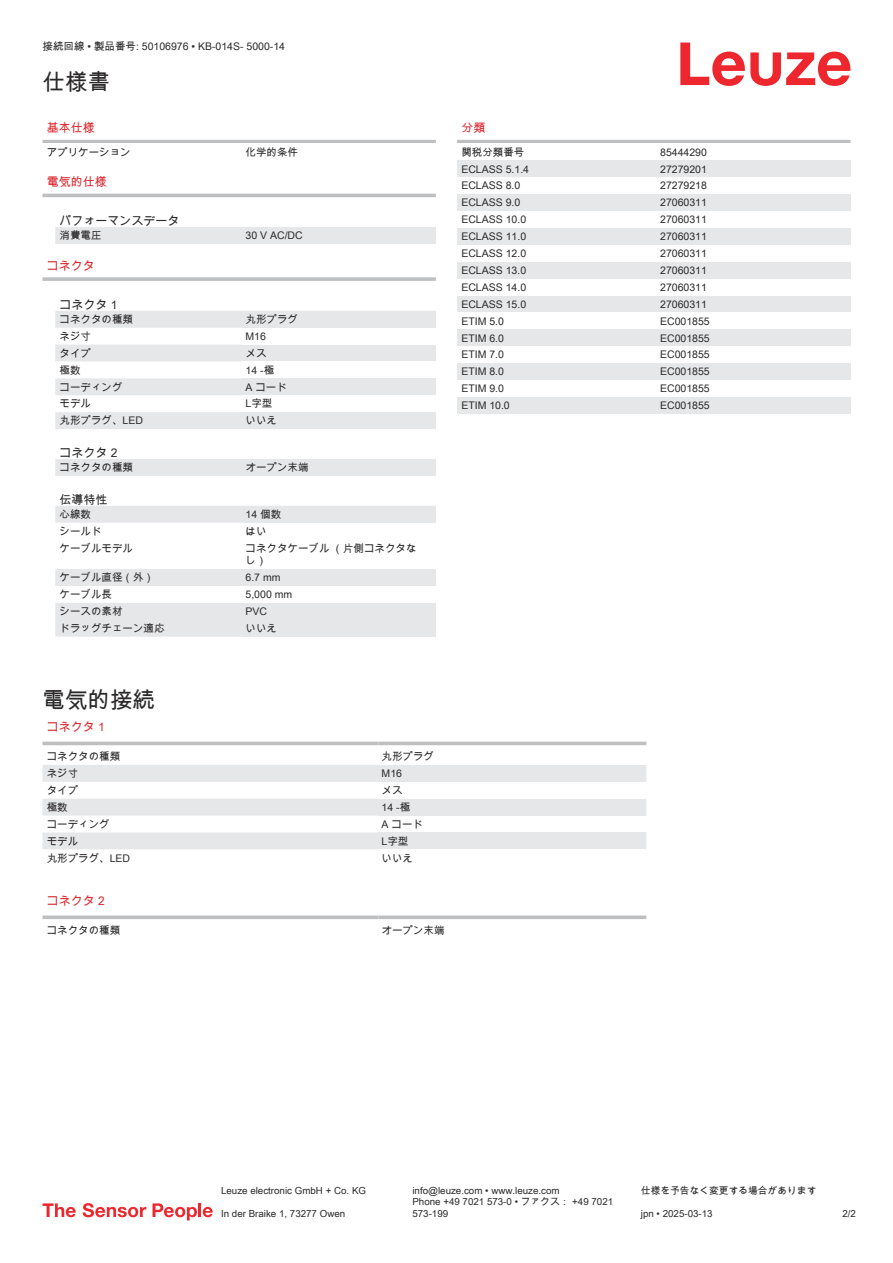
<style>
.page{position:relative;width:893px;height:1263px;background:#fff}
.page>*{position:absolute;margin:0;border:0;box-sizing:border-box;transform-origin:0 0}
.t1{font:22.5px "Arial Unicode MS";color:#2b292a}
.t2{font:12px "Arial Unicode MS";color:#db2a30}
.t3{font:12px "Arial Unicode MS";color:#2b292a}
.t4{font:10.5px/12.6px "Arial Unicode MS";color:#2b292a}
.t5{font:9.75px/11.7px "Arial Unicode MS";color:#2b292a}
</style>
<div class="page">
<svg style="left:680px;top:43px;width:170px;height:43px"></svg>
<svg style="left:55px;top:227px;width:187px;height:410px"></svg>
<hr style="left:43px;top:140px;width:393px;height:3px;background:#bdbfc1">
<hr style="left:43px;top:194px;width:393px;height:3px;background:#bdbfc1">
<div style="left:242px;top:227px;width:194px;height:17px;background:#e6e7e9"></div>
<div style="left:43px;top:261px;width:393px;height:18px;background:#fff"></div>
<svg style="left:43px;top:277px;width:393px;height:4px;background:#c3c5c7"></svg>
<div style="left:242px;top:311px;width:194px;height:17px;background:#e6e7e9"></div>
<div style="left:242px;top:345px;width:194px;height:16px;background:#e6e7e9"></div>
<div style="left:242px;top:378px;width:194px;height:17px;background:#e6e7e9"></div>
<div style="left:242px;top:412px;width:194px;height:17px;background:#e6e7e9"></div>
<div style="left:242px;top:459px;width:194px;height:17px;background:#e6e7e9"></div>
<div style="left:242px;top:506px;width:194px;height:17px;background:#e6e7e9"></div>
<div style="left:242px;top:569px;width:194px;height:17px;background:#e6e7e9"></div>
<div style="left:242px;top:603px;width:194px;height:17px;background:#e6e7e9"></div>
<div style="left:242px;top:620px;width:194px;height:17px;background:#e6e7e9"></div>
<svg style="left:43px;top:741px;width:603px;height:5px"></svg>
<svg style="left:43px;top:765px;width:335px;height:84px;fill:#e6e7e9"></svg>
<hr style="left:43px;top:742px;width:335px;height:3px;background:#bdbfc1">
<hr style="left:378px;top:742px;width:268px;height:3px;background:#bdbfc1">
<div style="left:378px;top:765px;width:268px;height:17px;background:#e6e7e9"></div>
<div style="left:378px;top:799px;width:268px;height:16px;background:#e6e7e9"></div>
<div style="left:378px;top:832px;width:268px;height:17px;background:#e6e7e9"></div>
<svg style="left:43px;top:915px;width:335px;height:4px"></svg>
<svg style="left:378px;top:915px;width:268px;height:4px"></svg>
<hr style="left:457px;top:140px;width:393px;height:3px;background:#bdbfc1">
<div style="left:457px;top:160px;width:200px;height:17px;background:#e6e7e9"></div>
<div style="left:657px;top:160px;width:193px;height:17px;background:#e6e7e9"></div>
<div style="left:457px;top:194px;width:200px;height:17px;background:#e6e7e9"></div>
<div style="left:657px;top:194px;width:193px;height:17px;background:#e6e7e9"></div>
<div style="left:457px;top:228px;width:200px;height:17px;background:#e6e7e9"></div>
<div style="left:657px;top:228px;width:193px;height:17px;background:#e6e7e9"></div>
<div style="left:457px;top:262px;width:200px;height:17px;background:#e6e7e9"></div>
<div style="left:657px;top:262px;width:193px;height:17px;background:#e6e7e9"></div>
<div style="left:457px;top:296px;width:200px;height:16px;background:#e6e7e9"></div>
<div style="left:657px;top:296px;width:193px;height:16px;background:#e6e7e9"></div>
<div style="left:457px;top:329px;width:200px;height:17px;background:#e6e7e9"></div>
<div style="left:657px;top:329px;width:193px;height:17px;background:#e6e7e9"></div>
<div style="left:457px;top:363px;width:200px;height:17px;background:#e6e7e9"></div>
<div style="left:657px;top:363px;width:193px;height:17px;background:#e6e7e9"></div>
<div style="left:457px;top:397px;width:200px;height:17px;background:#e6e7e9"></div>
<div style="left:657px;top:397px;width:193px;height:17px;background:#e6e7e9"></div>
<svg style="left:43px;top:1203px;width:33px;height:14px"></svg>
<svg style="left:83px;top:1203px;width:63px;height:14px"></svg>
<svg style="left:153px;top:1203px;width:44px;height:17px"></svg>
<hr style="left:198px;top:1203px;width:3px;height:14px;background:#ed272d">
<svg style="left:203px;top:1207px;width:10px;height:10px"></svg>
<p class="t4" style="left:43px;top:40px;width:244px">接続回線 • 製品番号: 50106976 • KB-014S- 5000-14</p>
<h1 class="t1" style="left:43px;top:66px;width:69px">仕様書</h1>
<p class="t2" style="left:47px;top:119px;width:49px">基本仕様</p>
<p class="t4" style="left:47px;top:145px;width:85px">アプリケーション</p>
<p class="t4" style="left:246px;top:145px;width:54px">化学的条件</p>
<p class="t2" style="left:47px;top:173px;width:61px">電気的仕様</p>
<p class="t3" style="left:60px;top:212px;width:121px">パフォーマンスデータ</p>
<p class="t4" style="left:60px;top:229px;width:43px">消費電圧</p>
<p class="t4" style="left:246px;top:229px;width:59px">30 V AC/DC</p>
<p class="t2" style="left:47px;top:257px;width:49px">コネクタ</p>
<p class="t3" style="left:60px;top:296px;width:60px">コネクタ 1</p>
<p class="t4" style="left:60px;top:313px;width:75px">コネクタの種類</p>
<p class="t4" style="left:246px;top:313px;width:54px">丸形プラグ</p>
<p class="t4" style="left:60px;top:330px;width:33px">ネジ寸</p>
<p class="t4" style="left:246px;top:330px;width:22px">M16</p>
<p class="t4" style="left:60px;top:347px;width:33px">タイプ</p>
<p class="t4" style="left:246px;top:347px;width:22px">メス</p>
<p class="t4" style="left:60px;top:363px;width:22px">極数</p>
<p class="t4" style="left:246px;top:363px;width:30px">14 -極</p>
<p class="t4" style="left:60px;top:380px;width:64px">コーディング</p>
<p class="t4" style="left:246px;top:380px;width:43px">A コード</p>
<p class="t4" style="left:60px;top:397px;width:33px">モデル</p>
<p class="t4" style="left:246px;top:397px;width:28px">L字型</p>
<p class="t4" style="left:60px;top:414px;width:85px">丸形プラグ、LED</p>
<p class="t4" style="left:246px;top:414px;width:33px">いいえ</p>
<p class="t3" style="left:60px;top:444px;width:60px">コネクタ 2</p>
<p class="t4" style="left:60px;top:461px;width:75px">コネクタの種類</p>
<p class="t4" style="left:246px;top:461px;width:64px">オープン末端</p>
<p class="t3" style="left:60px;top:491px;width:49px">伝導特性</p>
<p class="t4" style="left:60px;top:508px;width:33px">心線数</p>
<p class="t4" style="left:246px;top:508px;width:37px">14 個数</p>
<p class="t4" style="left:60px;top:525px;width:43px">シールド</p>
<p class="t4" style="left:246px;top:525px;width:22px">はい</p>
<p class="t4" style="left:60px;top:541px;width:75px">ケーブルモデル</p>
<p class="t4" style="left:246px;top:541px;width:172px">コネクタケーブル （片側コネクタなし）</p>
<p class="t4" style="left:60px;top:571px;width:96px">ケーブル直径（外）</p>
<p class="t4" style="left:246px;top:571px;width:37px">6.7 mm</p>
<p class="t4" style="left:60px;top:588px;width:54px">ケーブル長</p>
<p class="t4" style="left:246px;top:588px;width:48px">5,000 mm</p>
<p class="t4" style="left:60px;top:605px;width:64px">シースの素材</p>
<p class="t4" style="left:246px;top:605px;width:23px">PVC</p>
<p class="t4" style="left:60px;top:622px;width:106px">ドラッグチェーン適応</p>
<p class="t4" style="left:246px;top:622px;width:33px">いいえ</p>
<p class="t2" style="left:461px;top:119px;width:25px">分類</p>
<p class="t4" style="left:461px;top:145px;width:64px">関税分類番号</p>
<p class="t4" style="left:660px;top:145px;width:48px">85444290</p>
<p class="t4" style="left:461px;top:162px;width:69px">ECLASS 5.1.4</p>
<p class="t4" style="left:660px;top:162px;width:48px">27279201</p>
<p class="t4" style="left:461px;top:179px;width:60px">ECLASS 8.0</p>
<p class="t4" style="left:660px;top:179px;width:48px">27279218</p>
<p class="t4" style="left:461px;top:196px;width:60px">ECLASS 9.0</p>
<p class="t4" style="left:660px;top:196px;width:48px">27060311</p>
<p class="t4" style="left:461px;top:213px;width:66px">ECLASS 10.0</p>
<p class="t4" style="left:660px;top:213px;width:48px">27060311</p>
<p class="t4" style="left:461px;top:230px;width:66px">ECLASS 11.0</p>
<p class="t4" style="left:660px;top:230px;width:48px">27060311</p>
<p class="t4" style="left:461px;top:247px;width:66px">ECLASS 12.0</p>
<p class="t4" style="left:660px;top:247px;width:48px">27060311</p>
<p class="t4" style="left:461px;top:264px;width:66px">ECLASS 13.0</p>
<p class="t4" style="left:660px;top:264px;width:48px">27060311</p>
<p class="t4" style="left:461px;top:281px;width:66px">ECLASS 14.0</p>
<p class="t4" style="left:660px;top:281px;width:48px">27060311</p>
<p class="t4" style="left:461px;top:297px;width:66px">ECLASS 15.0</p>
<p class="t4" style="left:660px;top:297px;width:48px">27060311</p>
<p class="t4" style="left:461px;top:314px;width:44px">ETIM 5.0</p>
<p class="t4" style="left:660px;top:314px;width:51px">EC001855</p>
<p class="t4" style="left:461px;top:331px;width:44px">ETIM 6.0</p>
<p class="t4" style="left:660px;top:331px;width:51px">EC001855</p>
<p class="t4" style="left:461px;top:348px;width:44px">ETIM 7.0</p>
<p class="t4" style="left:660px;top:348px;width:51px">EC001855</p>
<p class="t4" style="left:461px;top:365px;width:44px">ETIM 8.0</p>
<p class="t4" style="left:660px;top:365px;width:51px">EC001855</p>
<p class="t4" style="left:461px;top:382px;width:44px">ETIM 9.0</p>
<p class="t4" style="left:660px;top:382px;width:51px">EC001855</p>
<p class="t4" style="left:461px;top:399px;width:50px">ETIM 10.0</p>
<p class="t4" style="left:660px;top:399px;width:51px">EC001855</p>
<h1 class="t1" style="left:43px;top:683px;width:114px">電気的接続</h1>
<p class="t2" style="left:47px;top:718px;width:60px">コネクタ 1</p>
<p class="t4" style="left:47px;top:750px;width:75px">コネクタの種類</p>
<p class="t4" style="left:382px;top:750px;width:54px">丸形プラグ</p>
<p class="t4" style="left:47px;top:767px;width:33px">ネジ寸</p>
<p class="t4" style="left:382px;top:767px;width:22px">M16</p>
<p class="t4" style="left:47px;top:784px;width:33px">タイプ</p>
<p class="t4" style="left:382px;top:784px;width:22px">メス</p>
<p class="t4" style="left:47px;top:801px;width:22px">極数</p>
<p class="t4" style="left:382px;top:801px;width:30px">14 -極</p>
<p class="t4" style="left:47px;top:817px;width:64px">コーディング</p>
<p class="t4" style="left:382px;top:817px;width:43px">A コード</p>
<p class="t4" style="left:47px;top:834px;width:33px">モデル</p>
<p class="t4" style="left:382px;top:834px;width:28px">L字型</p>
<p class="t4" style="left:47px;top:851px;width:85px">丸形プラグ、LED</p>
<p class="t4" style="left:382px;top:851px;width:33px">いいえ</p>
<p class="t2" style="left:47px;top:892px;width:60px">コネクタ 2</p>
<p class="t4" style="left:47px;top:924px;width:75px">コネクタの種類</p>
<p class="t4" style="left:382px;top:924px;width:64px">オープン末端</p>
<p class="t5" style="left:221px;top:1184px;width:146px">Leuze electronic GmbH + Co. KG</p>
<p class="t5" style="left:412px;top:1184px;width:149px">info@leuze.com • www.leuze.com</p>
<p class="t5" style="left:641px;top:1184px;width:177px">仕様を予告なく変更する場合があります</p>
<p class="t5" style="left:221px;top:1207px;width:126px">In der Braike 1, 73277 Owen</p>
<p class="t5" style="left:412px;top:1196px;width:202px">Phone +49 7021 573-0 • ファクス： +49 7021<br>573-199</p>
<p class="t5" style="left:641px;top:1207px;width:73px">jpn • 2025-03-13</p>
<p class="t5" style="left:842px;top:1207px;width:15px">2/2</p>
</div>
